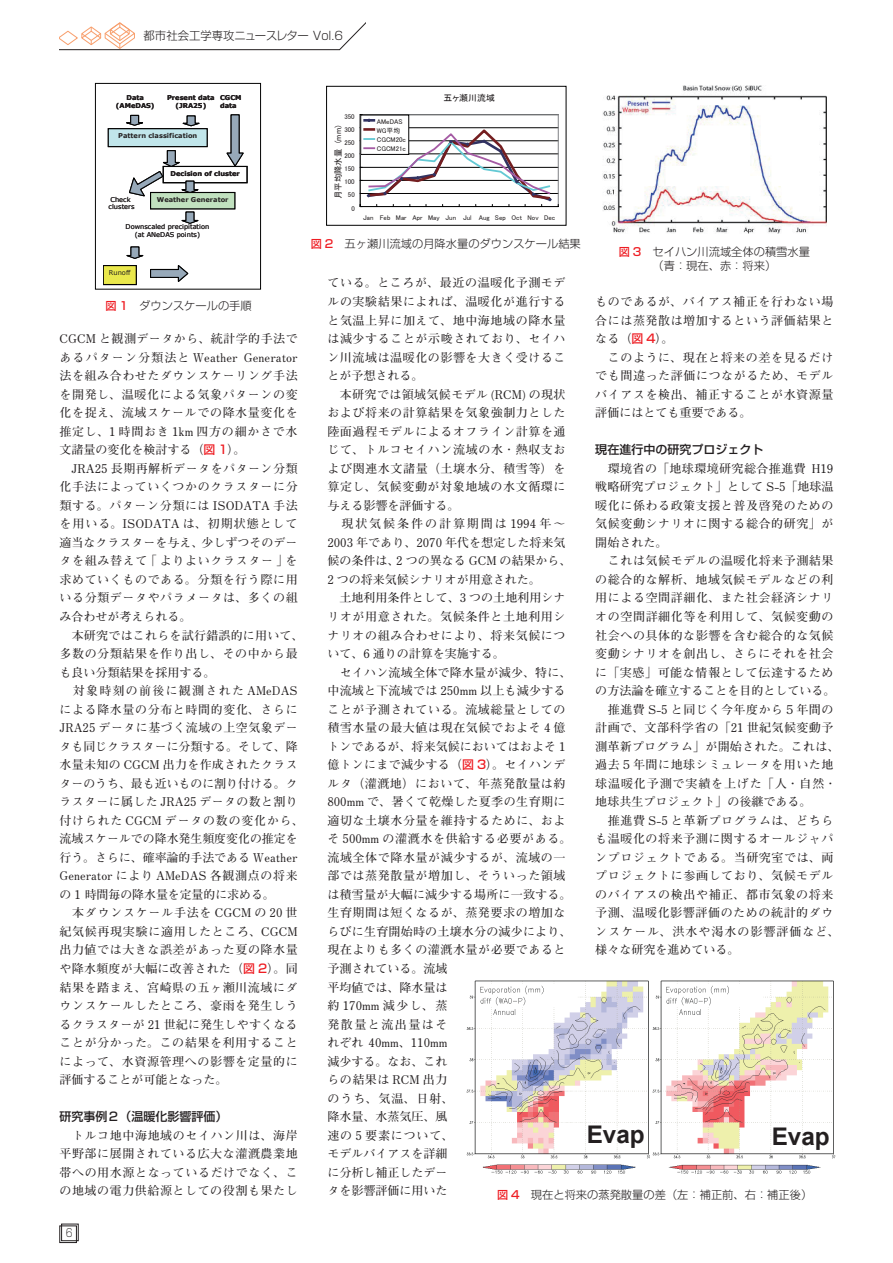
<style>
.page{position:relative;width:893px;height:1263px;background:#fff}
.page>*{position:absolute;margin:0;border:0;box-sizing:border-box;transform-origin:0 0}
.t1{font:700 24.3px "Arial";color:#231f20}
.t2{font:700 15.45px "Arial";color:#231f20}
.t3{font:700 12px/18.6px "Futo Min A101 Pro";letter-spacing:.045em;color:#231f20}
.t4{font:500 12px "Shin Go Pro";color:#231f20}
.t5{font:300 11.85px "Shin Go Pro";color:#231f20;scale:.95 1}
.t6{font:300 11.55px "Shin Go Pro";color:#231f20}
.t7{font:300 11.25px/13.5px "Shin Go Pro";color:#231f20;text-align:center}
.t8{font:8.85px "MS P Gothic";color:#231f20}
.t9{font:8.4px "MS P Gothic";color:#231f20}
.t10{font:6.9px/9.1px "MS P Gothic";color:#231f20}
.t11{font:700 6.6px/7.9px "Verdana";color:#231f20;text-align:center}
.t12{font:6.6px/7.9px "Verdana";letter-spacing:.005em;color:#231f20;text-align:center}
.s1{font-weight:500;color:#ee1d23}
.s2{font-family:"Shin Go Pro";font-weight:500;color:#ee1d23}
</style>
<div class="page">
<svg style="left:60px;top:23px;width:306px;height:27px"></svg>
<div style="left:61px;top:1224px;width:17px;height:17px;border:1px solid #231f20"></div>
<div style="left:60px;top:1226px;width:17px;height:17px;border:1px solid #231f20"></div>
<div style="left:151px;top:192px;width:84px;height:17px;background:#c1e1bf"></div>
<div style="left:150px;top:192px;width:85px;height:17px;border:1px solid #030303"></div>
<div style="left:108px;top:129px;width:99px;height:18px;background:#c1e6eb"></div>
<div style="left:108px;top:128px;width:100px;height:19px;border:1px solid #030303"></div>
<div style="left:163px;top:166px;width:85px;height:17px;border:1px solid #030303"></div>
<div style="left:103px;top:266px;width:33px;height:19px;background:#eae84c"></div>
<div style="left:103px;top:265px;width:34px;height:20px;border:1px solid #030303"></div>
<svg style="left:126px;top:114px;width:17px;height:12px"></svg>
<svg style="left:182px;top:115px;width:18px;height:12px"></svg>
<svg style="left:126px;top:246px;width:63px;height:37px"></svg>
<svg style="left:181px;top:211px;width:18px;height:13px"></svg>
<svg style="left:129px;top:150px;width:75px;height:47px"></svg>
<svg style="left:226px;top:114px;width:19px;height:54px"></svg>
<div style="left:95px;top:83px;width:166px;height:207px;border:1px solid #030303"></div>
<svg style="left:360px;top:114px;width:199px;height:93px"></svg>
<div style="left:326px;top:86px;width:240px;height:139px;border:1px solid #030303"></div>
<img style="left:603px;top:85px;width:223px;height:149px">
<img style="left:466px;top:980px;width:184px;height:194px">
<img style="left:652px;top:980px;width:184px;height:194px">
<p class="t6" style="left:144px;top:26px;width:201px">都市社会工学専攻ニュースレター Vol.6</p>
<p class="t11" style="left:116px;top:94px;width:40px">Data (AMeDAS)</p>
<p class="t11" style="left:167px;top:94px;width:49px">Present data (JRA25)</p>
<p class="t8" style="left:443px;top:93px;width:53px">五ヶ瀬川流域</p>
<p class="t11" style="left:220px;top:94px;width:23px;text-align:left">CGCM data</p>
<p class="t11" style="left:118px;top:131px;width:81px">Pattern classification</p>
<p class="t11" style="left:171px;top:169px;width:71px">Decision of cluster</p>
<p class="t12" style="left:109px;top:195px;width:27px;text-align:left">Check clusters</p>
<p class="t11" style="left:157px;top:195px;width:73px">Weather Generator</p>
<p class="t12" style="left:126px;top:223px;width:85px">Downscaled precipitation (at ANeDAS points)</p>
<p class="t12" style="left:109px;top:268px;width:23px">Runoff</p>
<p class="t10" style="left:344px;top:112px;width:12px">350</p>
<p class="t9" style="left:334px;top:199px;width:75px;rotate:-90deg">月平均降水量 (mm)</p>
<p class="t10" style="left:377px;top:117px;width:31px">AMeDAS<br>WG平均<br>CGCM20c<br>CGCM21c</p>
<p class="t10" style="left:344px;top:125px;width:12px">300</p>
<p class="t10" style="left:344px;top:138px;width:12px">250</p>
<p class="t10" style="left:344px;top:151px;width:12px">200</p>
<p class="t10" style="left:344px;top:164px;width:12px">150</p>
<p class="t10" style="left:344px;top:177px;width:12px">100</p>
<p class="t10" style="left:348px;top:190px;width:8px">50</p>
<p class="t10" style="left:351px;top:203px;width:5px">0</p>
<p class="t10" style="left:363px;top:213px;width:194px">Jan Feb Mar Apr May Jun Jul Aug Sep Oct Nov Dec</p>
<p class="t7" style="left:311px;top:235px;width:272px"><span class="s1">図 2</span>　五ヶ瀬川流域の月降水量のダウンスケール結果</p>
<p class="t7" style="left:619px;top:244px;width:193px"><span class="s1">図 3</span>　セイハン川流域全体の積雪水量（青：現在、赤：将来）</p>
<p class="t7" style="left:105px;top:298px;width:148px"><span class="s1">図 1</span>　ダウンスケールの手順</p>
<p class="t3" style="left:60px;top:328px;width:246px">CGCM と観測データから、統計学的手法であるパターン分類法と Weather Generator法を組み合わせたダウンスケーリング手法を開発し、温暖化による気象パターンの変化を捉え、流域スケールでの降水量変化を推定し、1 時間おき 1km 四方の細かさで水文諸量の変化を検討する（<span class="s2">図 1</span>）。<br>　JRA25 長期再解析データをパターン分類化手法によっていくつかのクラスターに分類する。パターン分類には ISODATA 手法を用いる。ISODATA は、初期状態として適当なクラスターを与え、少しずつそのデータを組み替えて｢よりよいクラスター｣を求めていくものである。分類を行う際に用いる分類データやパラメータは、多くの組み合わせが考えられる。<br>　本研究ではこれらを試行錯誤的に用いて、多数の分類結果を作り出し、その中から最も良い分類結果を採用する。<br>　対象時刻の前後に観測された AMeDASによる降水量の分布と時間的変化、さらに<br>JRA25 データに基づく流域の上空気象データも同じクラスターに分類する。そして、降水量未知の CGCM 出力を作成されたクラスターのうち、最も近いものに割り付ける。クラスターに属した JRA25 データの数と割り付けられた CGCM データの数の変化から、流域スケールでの降水発生頻度変化の推定を行う。さらに、確率論的手法である Weather<br>Generator により AMeDAS 各観測点の将来の 1 時間毎の降水量を定量的に求める。<br>　本ダウンスケール手法を CGCM の 20 世紀気候再現実験に適用したところ、CGCM出力値では大きな誤差があった夏の降水量や降水頻度が大幅に改善された（<span class="s2">図 2</span>）。同結果を踏まえ、宮崎県の五ヶ瀬川流域にダウンスケールしたところ、豪雨を発生しうるクラスターが 21 世紀に発生しやすくなることが分かった。この結果を利用することによって、水資源管理への影響を定量的に評価することが可能となった。</p>
<p class="t4" style="left:60px;top:1107px;width:169px">研究事例２（温暖化影響評価）</p>
<p class="t3" style="left:60px;top:1124px;width:240px;text-align:justify">　トルコ地中海地域のセイハン川は、海岸平野部に展開されている広大な灌漑農業地帯への用水源となっているだけでなく、この地域の電力供給源としての役割も果たし</p>
<p class="t3" style="left:327px;top:272px;width:246px">ている。ところが、最近の温暖化予測モデルの実験結果によれば、温暖化が進行すると気温上昇に加えて、地中海地域の降水量は減少することが示唆されており、セイハン川流域は温暖化の影響を大きく受けることが予想される。<br>　本研究では領域気候モデル (RCM) の現状および将来の計算結果を気象強制力とした陸面過程モデルによるオフライン計算を通じて、トルコセイハン流域の水・熱収支および関連水文諸量（土壌水分、積雪等）を算定し、気候変動が対象地域の水文循環に与える影響を評価する。<br>　現状気候条件の計算期間は 1994 年～<br>2003 年であり、2070 年代を想定した将来気候の条件は、2 つの異なる GCM の結果から、<br>2 つの将来気候シナリオが用意された。<br>　土地利用条件として、3 つの土地利用シナリオが用意された。気候条件と土地利用シナリオの組み合わせにより、将来気候について、6 通りの計算を実施する。<br>　セイハン流域全体で降水量が減少、特に、中流域と下流域では 250mm 以上も減少することが予測されている。流域総量としての積雪水量の最大値は現在気候でおよそ 4 億トンであるが、将来気候においてはおよそ 1億トンにまで減少する（<span class="s2">図 3</span>）。セイハンデルタ（灌漑地）において、年蒸発散量は約<br>800mm で、暑くて乾燥した夏季の生育期に適切な土壌水分量を維持するために、およそ 500mm の灌漑水を供給する必要がある。流域全体で降水量が減少するが、流域の一部では蒸発散量が増加し、そういった領域は積雪量が大幅に減少する場所に一致する。生育期間は短くなるが、蒸発要求の増加ならびに生育開始時の土壌水分の減少により、現在よりも多くの灌漑水量が必要であると予測されている。流域<br>平均値では、降水量は<br>約 170mm 減少し、蒸<br>発散量と流出量はそ<br>れぞれ 40mm、110mm<br>減少する。なお、これ<br>らの結果は RCM 出力<br>のうち、気温、日射、<br>降水量、水蒸気圧、風<br>速の 5 要素について、<br>モデルバイアスを詳細<br>に分析し補正したデー<br>タを影響評価に用いた</p>
<p class="t3" style="left:595px;top:291px;width:240px">ものであるが、バイアス補正を行わない場合には蒸発散は増加するという評価結果となる（<span class="s2">図 4</span>）。<br>　このように、現在と将来の差を見るだけでも間違った評価につながるため、モデルバイアスを検出、補正することが水資源量評価にはとても重要である。</p>
<p class="t4" style="left:595px;top:440px;width:169px">現在進行中の研究プロジェクト</p>
<p class="t3" style="left:595px;top:457px;width:246px">　環境省の「地球環境研究総合推進費 H19戦略研究プロジェクト」として S-5「地球温暖化に係わる政策支援と普及啓発のための気候変動シナリオに関する総合的研究」が開始された。<br>　これは気候モデルの温暖化将来予測結果の総合的な解析、地域気候モデルなどの利用による空間詳細化、また社会経済シナリオの空間詳細化等を利用して、気候変動の社会への具体的な影響を含む総合的な気候変動シナリオを創出し、さらにそれを社会に「実感」可能な情報として伝達するための方法論を確立することを目的としている。　推進費 S-5 と同じく今年度から５年間の計画で、文部科学省の「21 世紀気候変動予測革新プログラム」が開始された。これは、過去５年間に地球シミュレータを用いた地球温暖化予測で実績を上げた「人・自然・地球共生プロジェクト」の後継である。<br>　推進費 S-5 と革新プログラムは、どちらも温暖化の将来予測に関するオールジャパンプロジェクトである。当研究室では、両プロジェクトに参画しており、気候モデルのバイアスの検出や補正、都市気象の将来予測、温暖化影響評価のための統計的ダウンスケール、洪水や渇水の影響評価など、様々な研究を進めている。</p>
<p class="t5" style="left:442px;top:719px;width:210px">都市社会工学専攻ニュースレター Vol.6</p>
<p class="t2" style="left:587px;top:1119px;width:39px">Evap</p>
<h1 class="t1" style="left:587px;top:1119px;width:60px">Evap</h1>
<p class="t2" style="left:772px;top:1121px;width:39px">Evap</p>
<h1 class="t1" style="left:772px;top:1120px;width:60px">Evap</h1>
<p class="t7" style="left:497px;top:1187px;width:317px"><span class="s1">図 4</span>　現在と将来の蒸発散量の差（左：補正前、右：補正後）</p>
</div>
